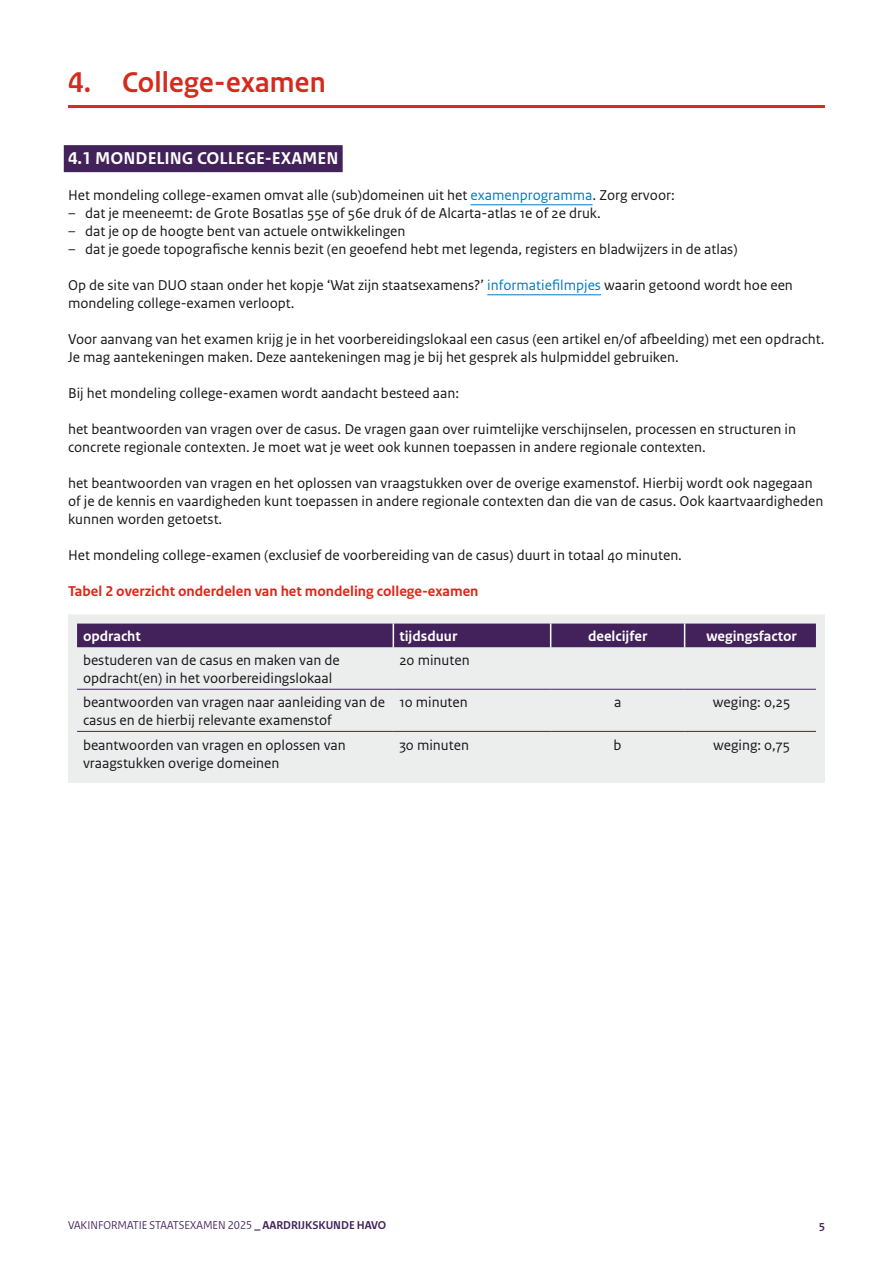
<style>
.page{position:relative;width:893px;height:1263px;background:#fff}
.page>*{position:absolute;margin:0;border:0;box-sizing:border-box;transform-origin:0 0}
.H2_kop_1_Paars{font:700 30px "Rijksoverheid Sans Heading";letter-spacing:.005em;color:#d52b1e}
.H3_kop{font:700 18px "Rijksoverheid Sans Text";color:#fff}
.P_plat{font:15px/18px "Rijksoverheid Sans Text";color:#1a171c}
.Tabel_bodytekst{font:15px/18px "Rijksoverheid Sans Text";color:#1a171c}
.P_bodytekst{font:15px "Rijksoverheid Sans Text";color:#1a171c}
.P_Tabelverwijzing{font:700 15px "Rijksoverheid Sans Text";color:#e32318}
.P_bodytekst-2{font:700 15px "Rijksoverheid Sans Text";color:#fff}
.t1{font:12px "Rijksoverheid Sans Heading";color:#43225b}
.t2{font:700 12px "Rijksoverheid Sans Heading";color:#43225b}
.s1{color:#007bc7}
.s2{color:#43225b}
.s3{font-weight:700}
</style>
<div class="page">
<hr style="left:68px;top:105px;width:757px;height:3px;background:#d52b1e">
<div style="left:64px;top:145px;width:279px;height:27px;background:#43225b"></div>
<hr style="left:470px;top:204px;width:123px;height:1px;background:#007bc7">
<hr style="left:487px;top:294px;width:114px;height:1px;background:#007bc7">
<svg style="left:68px;top:614px;width:757px;height:169px;background:#d3cfd7"></svg>
<h2 class="H2_kop_1_Paars" style="left:68px;top:66px;width:259px">4. College-examen</h2>
<h3 class="H3_kop" style="left:68px;top:148px;width:272px">4.1 MONDELING COLLEGE-EXAMEN</h3>
<p class="P_plat" style="left:68px;top:187px;width:608px">Het mondeling college-examen omvat alle (sub)domeinen uit het <span class="s1">examenprogramma</span>. Zorg ervoor:</p>
<p class="P_plat" style="left:68px;top:205px;width:534px"><span class="s2">–</span> dat je meeneemt: de Grote Bosatlas 55e of 56e druk óf de Alcarta-atlas 1e of 2e druk.</p>
<p class="P_plat" style="left:68px;top:223px;width:339px"><span class="s2">–</span> dat je op de hoogte bent van actuele ontwikkelingen</p>
<p class="P_plat" style="left:68px;top:241px;width:671px"><span class="s2">–</span> dat je goede topografische kennis bezit (en geoefend hebt met legenda, registers en bladwijzers in de atlas)</p>
<p class="P_plat" style="left:68px;top:277px;width:726px">Op de site van DUO staan onder het kopje ‘Wat zijn staatsexamens?’ <span class="s1">informatiefilmpjes</span> waarin getoond wordt hoe een mondeling college-examen verloopt.</p>
<p class="P_plat" style="left:68px;top:331px;width:758px">Voor aanvang van het examen krijg je in het voorbereidingslokaal een casus (een artikel en/of afbeelding) met een opdracht.<br>Je mag aantekeningen maken. Deze aantekeningen mag je bij het gesprek als hulpmiddel gebruiken.</p>
<p class="P_plat" style="left:68px;top:385px;width:393px">Bij het mondeling college-examen wordt aandacht besteed aan:</p>
<p class="P_plat" style="left:68px;top:421px;width:729px">het beantwoorden van vragen over de casus. De vragen gaan over ruimtelijke verschijnselen, processen en structuren in concrete regionale contexten. Je moet wat je weet ook kunnen toepassen in andere regionale contexten.</p>
<p class="P_plat" style="left:68px;top:475px;width:757px">het beantwoorden van vragen en het oplossen van vraagstukken over de overige examenstof. Hierbij wordt ook nagegaan of je de kennis en vaardigheden kunt toepassen in andere regionale contexten dan die van de casus. Ook kaartvaardigheden kunnen worden getoetst.</p>
<p class="P_bodytekst" style="left:68px;top:547px;width:615px">Het mondeling college-examen (exclusief de voorbereiding van de casus) duurt in totaal 40 minuten.</p>
<p class="P_Tabelverwijzing" style="left:68px;top:583px;width:412px">Tabel 2 overzicht onderdelen van het mondeling college-examen</p>
<p class="P_bodytekst-2" style="left:83px;top:628px;width:59px">opdracht</p>
<p class="P_bodytekst-2" style="left:399px;top:628px;width:59px">tijdsduur</p>
<p class="P_bodytekst-2" style="left:588px;top:628px;width:61px">deelcijfer</p>
<p class="P_bodytekst-2" style="left:706px;top:628px;width:92px">wegingsfactor</p>
<p class="Tabel_bodytekst" style="left:83px;top:652px;width:258px">bestuderen van de casus en maken van de opdracht(en) in het voorbereidingslokaal</p>
<p class="Tabel_bodytekst" style="left:399px;top:652px;width:72px">20 minuten</p>
<p class="Tabel_bodytekst" style="left:83px;top:694px;width:304px">beantwoorden van vragen naar aanleiding van de casus en de hierbij relevante examenstof</p>
<p class="Tabel_bodytekst" style="left:399px;top:694px;width:70px">10 minuten</p>
<p class="Tabel_bodytekst" style="left:614px;top:694px;width:9px">a</p>
<p class="Tabel_bodytekst" style="left:713px;top:694px;width:79px">weging: 0,25</p>
<p class="Tabel_bodytekst" style="left:83px;top:736px;width:264px">beantwoorden van vragen en oplossen van vraagstukken overige domeinen</p>
<p class="Tabel_bodytekst" style="left:399px;top:736px;width:71px">30 minuten</p>
<p class="Tabel_bodytekst" style="left:614px;top:736px;width:10px">b</p>
<p class="Tabel_bodytekst" style="left:713px;top:736px;width:79px">weging: 0,75</p>
<p class="t1" style="left:68px;top:1218px;width:320px">VAKINFORMATIE STAATSEXAMEN 2025 <span class="s3">_ AARDRIJKSKUNDE HAVO</span></p>
<p class="t2" style="left:819px;top:1219px;width:7px">5</p>
</div>
